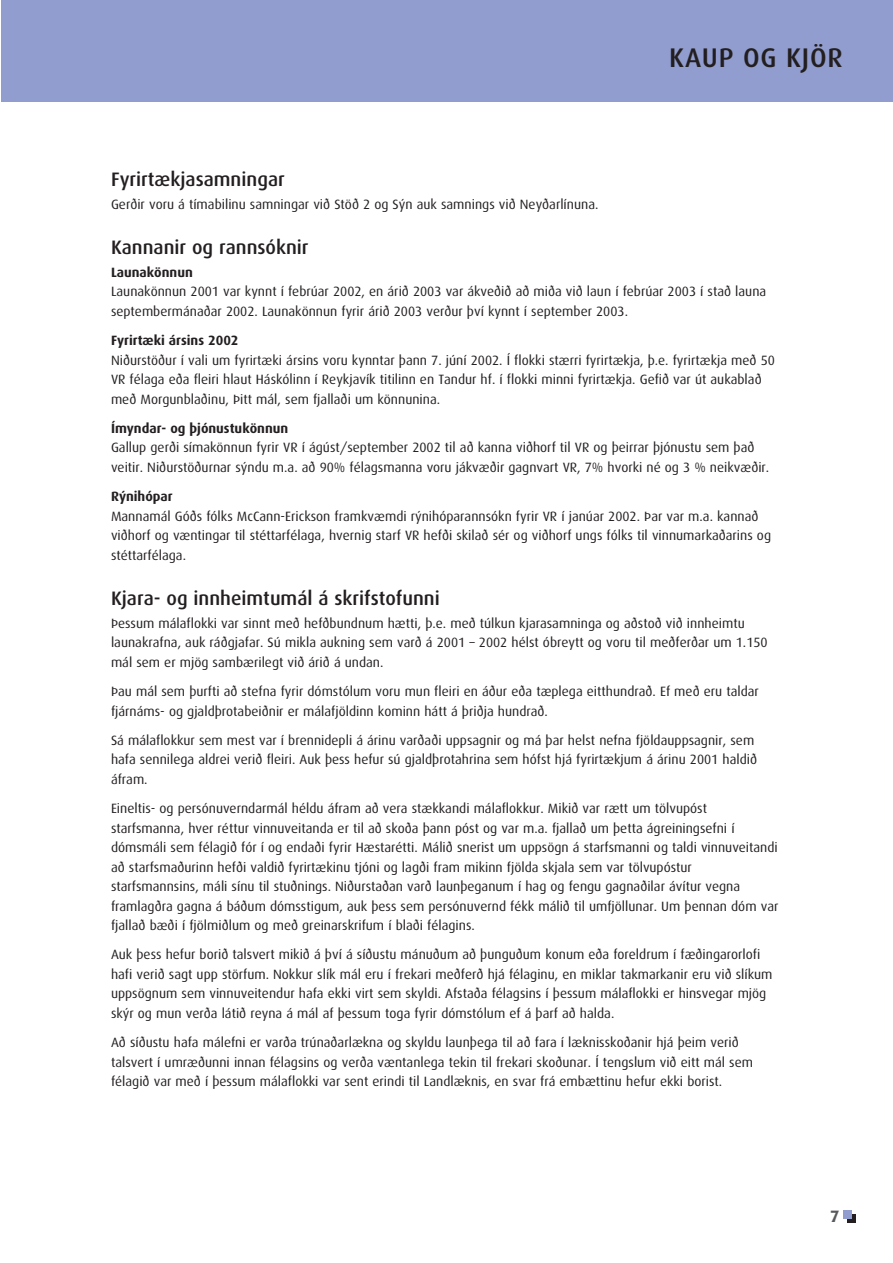
<style>
.page{position:relative;width:893px;height:1263px;background:#fff}
.page>*{position:absolute;margin:0;border:0;box-sizing:border-box;transform-origin:0 0}
.t1{font:500 27px "Dax";letter-spacing:.025em;color:#231f20}
.t2{font:500 19.5px "Dax";color:#231f20}
.t3{font:700 16.5px "Dax";color:#58595b}
.t4{font:13.5px/19.5px "Dax";color:#231f20}
.t5{font:700 13.5px "Dax";color:#231f20}
</style>
<div class="page">
<svg style="left:847px;top:1214px;width:8px;height:8px"></svg>
<div style="left:843px;top:1210px;width:8px;height:8px;background:#919dcf"></div>
<div style="left:1px;top:0;width:891px;height:102px;background:#919dcf"></div>
<h1 class="t1" style="left:669px;top:46px;width:175px">KAUP OG KJÖR</h1>
<h2 class="t2" style="left:111px;top:171px;width:175px">Fyrirtækjasamningar</h2>
<p class="t4" style="left:111px;top:195px;width:489px">Ger›ir voru á tímabilinu samningar vi› Stö› 2 og S‡n auk samnings vi› Ney›arlínuna.</p>
<h2 class="t2" style="left:111px;top:239px;width:199px">Kannanir og rannsóknir</h2>
<p class="t5" style="left:111px;top:266px;width:83px">Launakönnun</p>
<p class="t4" style="left:111px;top:283px;width:656px">Launakönnun 2001 var kynnt í febrúar 2002, en ári› 2003 var ákve›i› a› mi›a vi› laun í febrúar 2003 í sta› launa septembermána›ar 2002. Launakönnun fyrir ári› 2003 ver›ur flví kynnt í september 2003.</p>
<p class="t5" style="left:111px;top:335px;width:129px">Fyrirtæki ársins 2002</p>
<p class="t4" style="left:111px;top:351px;width:665px">Ni›urstö›ur í vali um fyrirtæki ársins voru kynntar flann 7. júní 2002. Í flokki stærri fyrirtækja, fl.e. fyrirtækja me› 50<br>VR félaga e›a fleiri hlaut Háskólinn í Reykjavík titilinn en Tandur hf. í flokki minni fyrirtækja. Gefi› var út aukabla› me› Morgunbla›inu, fiitt mál, sem fjalla›i um könnunina.</p>
<p class="t5" style="left:111px;top:422px;width:179px">Ímyndar- og fljónustukönnun</p>
<p class="t4" style="left:111px;top:439px;width:659px">Gallup ger›i símakönnun fyrir VR í ágúst/september 2002 til a› kanna vi›horf til VR og fleirrar fljónustu sem fla› veitir. Ni›urstö›urnar s‡ndu m.a. a› 90% félagsmanna voru jákvæ›ir gagnvart VR, 7% hvorki né og 3 % neikvæ›ir.</p>
<p class="t5" style="left:111px;top:491px;width:63px">R‡nihópar</p>
<p class="t4" style="left:111px;top:507px;width:661px">Mannamál Gó›s fólks McCann-Erickson framkvæmdi r‡nihóparannsókn fyrir VR í janúar 2002. fiar var m.a. kanna› vi›horf og væntingar til stéttarfélaga, hvernig starf VR hef›i skila› sér og vi›horf ungs fólks til vinnumarka›arins og stéttarfélaga.</p>
<h2 class="t2" style="left:111px;top:590px;width:330px">Kjara- og innheimtumál á skrifstofunni</h2>
<p class="t4" style="left:111px;top:614px;width:658px">fiessum málaflokki var sinnt me› hef›bundnum hætti, fl.e. me› túlkun kjarasamninga og a›sto› vi› innheimtu launakrafna, auk rá›gjafar. Sú mikla aukning sem var› á 2001 – 2002 hélst óbreytt og voru til me›fer›ar um 1.150 mál sem er mjög sambærilegt vi› ári› á undan.</p>
<p class="t4" style="left:111px;top:683px;width:649px">fiau mál sem flurfti a› stefna fyrir dómstólum voru mun fleiri en á›ur e›a tæplega eitthundra›. Ef me› eru taldar fjárnáms- og gjaldflrotabei›nir er málafjöldinn kominn hátt á flri›ja hundra›.</p>
<p class="t4" style="left:111px;top:731px;width:647px">Sá málaflokkur sem mest var í brennidepli á árinu var›a›i uppsagnir og má flar helst nefna fjöldauppsagnir, sem hafa sennilega aldrei veri› fleiri. Auk fless hefur sú gjaldflrotahrina sem hófst hjá fyrirtækjum á árinu 2001 haldi› áfram.</p>
<p class="t4" style="left:111px;top:800px;width:669px">Eineltis- og persónuverndarmál héldu áfram a› vera stækkandi málaflokkur. Miki› var rætt um tölvupóst starfsmanna, hver réttur vinnuveitanda er til a› sko›a flann póst og var m.a. fjalla› um fletta ágreiningsefni í dómsmáli sem félagi› fór í og enda›i fyrir Hæstarétti. Máli› snerist um uppsögn á starfsmanni og taldi vinnuveitandi a› starfsma›urinn hef›i valdi› fyrirtækinu tjóni og lag›i fram mikinn fjölda skjala sem var tölvupóstur starfsmannsins, máli sínu til stu›nings. Ni›ursta›an var› launfleganum í hag og fengu gagna›ilar ávítur vegna framlag›ra gagna á bá›um dómsstigum, auk fless sem persónuvernd fékk máli› til umfjöllunar. Um flennan dóm var fjalla› bæ›i í fjölmi›lum og me› greinarskrifum í bla›i félagins.</p>
<p class="t4" style="left:111px;top:946px;width:663px">Auk fless hefur bori› talsvert miki› á flví á sí›ustu mánu›um a› flungu›um konum e›a foreldrum í fæ›ingarorlofi hafi veri› sagt upp störfum. Nokkur slík mál eru í frekari me›fer› hjá félaginu, en miklar takmarkanir eru vi› slíkum uppsögnum sem vinnuveitendur hafa ekki virt sem skyldi. Afsta›a félagsins í flessum málaflokki er hinsvegar mjög sk‡r og mun ver›a láti› reyna á mál af flessum toga fyrir dómstólum ef á flarf a› halda.</p>
<p class="t4" style="left:111px;top:1034px;width:643px">A› sí›ustu hafa málefni er var›a trúna›arlækna og skyldu launflega til a› fara í læknissko›anir hjá fleim veri› talsvert í umræ›unni innan félagsins og ver›a væntanlega tekin til frekari sko›unar. Í tengslum vi› eitt mál sem félagi› var me› í flessum málaflokki var sent erindi til Landlæknis, en svar frá embættinu hefur ekki borist.</p>
<p class="t3" style="left:830px;top:1209px;width:11px">7</p>
</div>
